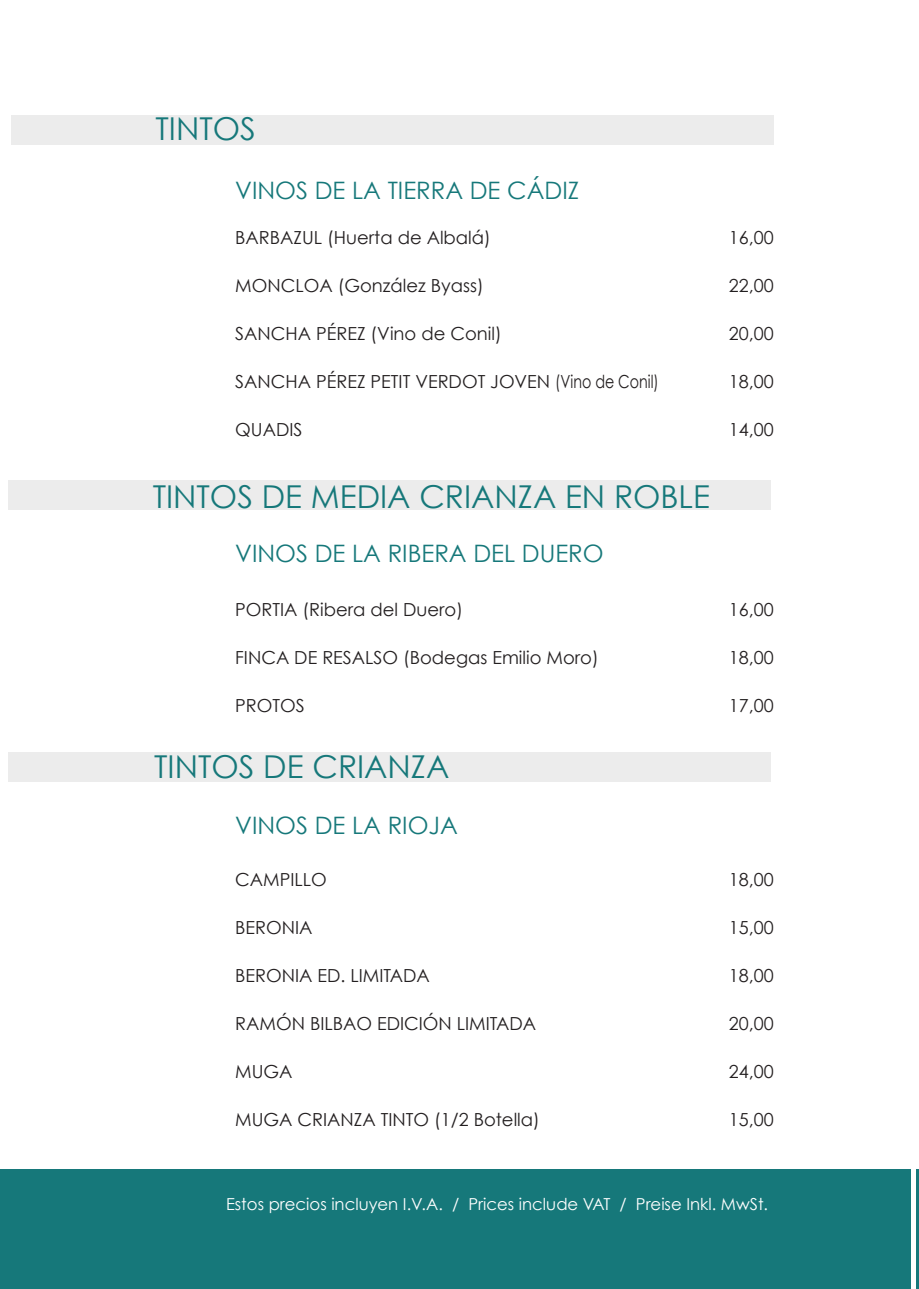
<style>
.page{position:relative;width:919px;height:1289px;background:#fff}
.page>*{position:absolute;margin:0;border:0;box-sizing:border-box;transform-origin:0 0}
.t1{font:31.5px "Century Gothic";color:#16787a}
.t2{font:24px "Century Gothic";color:#16787a}
.t3{font:18px "Century Gothic";color:#231f20}
.t4{font:16.5px "Century Gothic";color:#fff}
</style>
<div class="page">
<div style="left:9px;top:480px;width:762px;height:30px;background:#ececec"></div>
<div style="left:9px;top:751px;width:762px;height:30px;background:#ececec"></div>
<div style="left:11px;top:115px;width:762px;height:29px;background:#ececec"></div>
<hr style="left:918px;top:624px;width:1px;height:30px;background:#3e3e3f">
<hr style="left:918px;top:115px;width:1px;height:30px;background:#3e3e3f">
<hr style="left:0;top:1168px;width:3px;height:120px;background:#16787a">
<div style="left:3px;top:1168px;width:907px;height:120px;background:#16787a"></div>
<hr style="left:916px;top:1168px;width:2px;height:120px;background:#16787a">
<h1 class="t1" style="left:155px;top:109px;width:102px">TINTOS</h1>
<h2 class="t2" style="left:235px;top:176px;width:345px">VINOS DE LA TIERRA DE CÁDIZ</h2>
<p class="t3" style="left:235px;top:227px;width:257px">BARBAZUL (Huerta de Albalá)</p>
<p class="t3" style="left:235px;top:275px;width:250px">MONCLOA (González Byass)</p>
<p class="t3" style="left:235px;top:323px;width:268px">SANCHA PÉREZ (Vino de Conil)</p>
<p class="t3" style="left:235px;top:371px;width:425px">SANCHA PÉREZ PETIT VERDOT JOVEN (Vino de Conil)</p>
<p class="t3" style="left:235px;top:419px;width:69px">QUADIS</p>
<h1 class="t1" style="left:153px;top:477px;width:559px">TINTOS DE MEDIA CRIANZA EN ROBLE</h1>
<h2 class="t2" style="left:235px;top:539px;width:370px">VINOS DE LA RIBERA DEL DUERO</h2>
<p class="t3" style="left:235px;top:598px;width:229px">PORTIA (Ribera del Duero)</p>
<p class="t3" style="left:235px;top:646px;width:365px">FINCA DE RESALSO (Bodegas Emilio Moro)</p>
<p class="t3" style="left:235px;top:694px;width:71px">PROTOS</p>
<h1 class="t1" style="left:154px;top:747px;width:296px">TINTOS DE CRIANZA</h1>
<h2 class="t2" style="left:235px;top:810px;width:224px">VINOS DE LA RIOJA</h2>
<p class="t3" style="left:235px;top:868px;width:93px">CAMPILLO</p>
<p class="t3" style="left:235px;top:916px;width:79px">BERONIA</p>
<p class="t3" style="left:235px;top:964px;width:196px">BERONIA ED. LIMITADA</p>
<p class="t3" style="left:235px;top:1012px;width:302px">RAMÓN BILBAO EDICIÓN LIMITADA</p>
<p class="t3" style="left:235px;top:1060px;width:59px">MUGA</p>
<p class="t3" style="left:235px;top:1108px;width:306px">MUGA CRIANZA TINTO (1/2 Botella)</p>
<p class="t3" style="left:728px;top:227px;width:46px">16,00</p>
<p class="t3" style="left:728px;top:275px;width:46px">22,00</p>
<p class="t3" style="left:728px;top:323px;width:46px">20,00</p>
<p class="t3" style="left:728px;top:371px;width:46px">18,00</p>
<p class="t3" style="left:728px;top:419px;width:46px">14,00</p>
<p class="t3" style="left:728px;top:598px;width:46px">16,00</p>
<p class="t3" style="left:728px;top:646px;width:46px">18,00</p>
<p class="t3" style="left:728px;top:694px;width:46px">17,00</p>
<p class="t3" style="left:728px;top:868px;width:46px">18,00</p>
<p class="t3" style="left:728px;top:916px;width:46px">15,00</p>
<p class="t3" style="left:728px;top:964px;width:46px">18,00</p>
<p class="t3" style="left:728px;top:1012px;width:46px">20,00</p>
<p class="t3" style="left:728px;top:1060px;width:46px">24,00</p>
<p class="t3" style="left:728px;top:1108px;width:46px">15,00</p>
<p class="t4" style="left:226px;top:1193px;width:543px">Estos precios incluyen I.V.A. / Prices include VAT / Preise Inkl. MwSt.</p>
</div>
